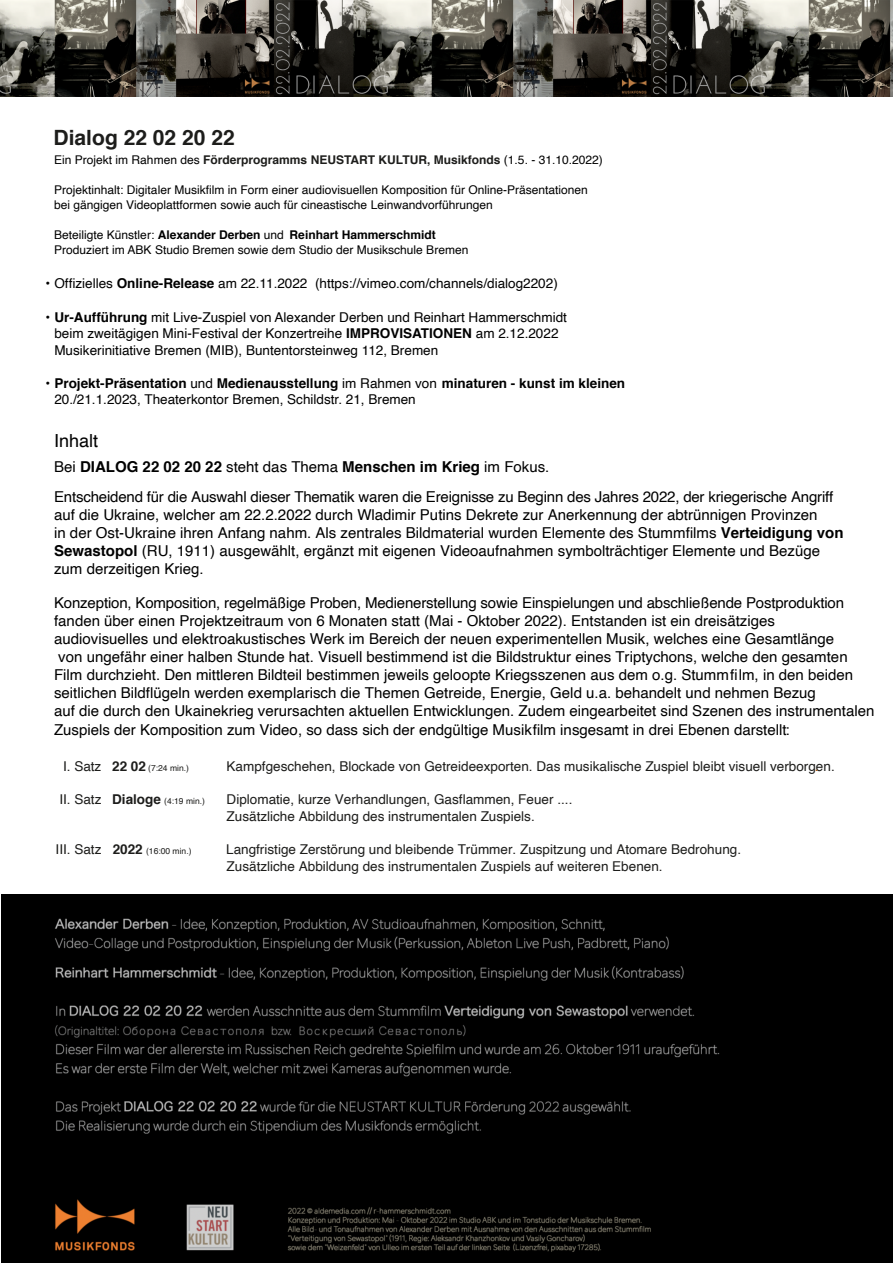
<style>
.page{position:relative;width:893px;height:1263px;background:#fff}
.page>*{position:absolute;margin:0;border:0;box-sizing:border-box;transform-origin:0 0}
.t1{font:700 21px "Helvetica";color:#1d1d1b}
.t2{font:18px "Helvetica";color:#000}
.t3{font:15px/18px "Helvetica";color:#000}
.t4{font:13.5px/16.5px "Helvetica";color:#000}
.t5{font:13.5px/16.5px "Helvetica";color:#1d1d1b}
.t6{font:13.5px "Helvetica";color:#b75705}
.t7{font:12px/15px "Helvetica";color:#000}
.t8{font:700 12px "Helvetica";color:#1d1d1b}
.t9{font:8.55px "Helvetica";color:#1d1d1b}
.s1{font-weight:400;color:#000}
.s2{font-weight:700}
.s3{font-size:13.5px}
.s4{font-weight:700;font-size:13.5px}
</style>
<div class="page">
<div style="left:0;top:894px;width:893px;height:369px;background:#000"></div>
<img style="left:55px;top:918px;width:665px;height:334px">
<img style="left:0;top:0;width:893px;height:96px">
<h1 class="t1" style="left:54px;top:120px;width:183px">Dialog 22 02 20 22</h1>
<p class="t8" style="left:54px;top:150px;width:550px"><span class="s1">Ein Projekt im Rahmen des</span> Förderprogramms NEUSTART KULTUR, Musikfonds <span class="s1">(1.5. - 31.10.2022)</span></p>
<p class="t7" style="left:54px;top:183px;width:535px">Projektinhalt: Digitaler Musikfilm in Form einer audiovisuellen Komposition für Online-Präsentationen bei gängigen Videoplattformen sowie auch für cineastische Leinwandvorführungen</p>
<p class="t7" style="left:54px;top:228px;width:416px">Beteiligte Künstler: <span class="s2">Alexander Derben</span> und <span class="s2">Reinhart Hammerschmidt<br></span>Produziert im ABK Studio Bremen sowie dem Studio der Musikschule Bremen</p>
<p class="t4" style="left:46px;top:276px;width:514px">• Offizielles <span class="s2">Online-Release</span> am 22.11.2022 (https://vimeo.com/channels/dialog2202)</p>
<p class="t4" style="left:54px;top:309px;width:514px;text-indent:-9px">• <span class="s2">Ur-Aufführung</span> mit Live-Zuspiel von Alexander Derben und Reinhart Hammerschmidt beim zweitägigen Mini-Festival der Konzertreihe <span class="s2">IMPROVISATIONEN</span> am 2.12.2022<br>Musikerinitiative Bremen (MIB), Buntentorsteinweg 112, Bremen</p>
<p class="t4" style="left:54px;top:375px;width:572px;text-indent:-9px">• <span class="s2">Projekt-Präsentation</span> und <span class="s2">Medienausstellung</span> im Rahmen von <span class="s2">minaturen - kunst im kleinen<br></span>20./21.1.2023, Theaterkontor Bremen, Schildstr. 21, Bremen</p>
<p class="t2" style="left:54px;top:426px;width:46px">Inhalt</p>
<p class="t3" style="left:54px;top:453px;width:781px;line-height:29.7px">Bei <span class="s2">DIALOG 22 02 20 22</span> steht das Thema <span class="s2">Menschen im Krieg</span> im Fokus.<br>Entscheidend für die Auswahl dieser Thematik waren die Ereignisse zu Beginn des Jahres 2022, der kriegerische Angriff</p>
<p class="t3" style="left:54px;top:506px;width:791px">auf die Ukraine, welcher am 22.2.2022 durch Wladimir Putins Dekrete zur Anerkennung der abtrünnigen Provinzen<br>in der Ost-Ukraine ihren Anfang nahm. Als zentrales Bildmaterial wurden Elemente des Stummfilms <span class="s2">Verteidigung von Sewastopol</span> (RU, 1911) ausgewählt, ergänzt mit eigenen Videoaufnahmen symbolträchtiger Elemente und Bezüge zum derzeitigen Krieg.</p>
<p class="t3" style="left:54px;top:594px;width:822px">Konzeption, Komposition, regelmäßige Proben, Medienerstellung sowie Einspielungen und abschließende Postproduktion fanden über einen Projektzeitraum von 6 Monaten statt (Mai - Oktober 2022). Entstanden ist ein dreisätziges<br>audiovisuelles und elektroakustisches Werk im Bereich der neuen experimentellen Musik, welches eine Gesamtlänge<br>von ungefähr einer halben Stunde hat. Visuell bestimmend ist die Bildstruktur eines Triptychons, welche den gesamten Film durchzieht. Den mittleren Bildteil bestimmen jeweils geloopte Kriegsszenen aus dem o.g. Stummfilm, in den beiden seitlichen Bildflügeln werden exemplarisch die Themen Getreide, Energie, Geld u.a. behandelt und nehmen Bezug<br>auf die durch den Ukainekrieg verursachten aktuellen Entwicklungen. Zudem eingearbeitet sind Szenen des instrumentalen Zuspiels der Komposition zum Video, so dass sich der endgültige Musikfilm insgesamt in drei Ebenen darstellt:</p>
<p class="t9" style="left:63px;top:761px;width:127px"><span class="s3">I. Satz</span> <span class="s4">22 02</span> (7:24 min.)</p>
<p class="t9" style="left:164px;top:794px;width:42px">(4:19 min.)</p>
<p class="t5" style="left:227px;top:758px;width:610px">Kampfgeschehen, Blockade von Getreideexporten. Das musikalische Zuspiel bleibt visuell verborgen.</p>
<p class="t6" style="left:815px;top:756px;width:5px">.</p>
<p class="t5" style="left:59px;top:791px;width:103px">II. Satz <span class="s2">Dialoge</span></p>
<p class="t5" style="left:227px;top:791px;width:347px">Diplomatie, kurze Verhandlungen, Gasflammen, Feuer ....<br>Zusätzliche Abbildung des instrumentalen Zuspiels.</p>
<p class="t5" style="left:56px;top:841px;width:89px">III. Satz <span class="s2">2022</span></p>
<p class="t5" style="left:226px;top:840px;width:516px;line-height:17.7px">Langfristige Zerstörung und bleibende Trümmer. Zuspitzung und Atomare Bedrohung.<br>Zusätzliche Abbildung des instrumentalen Zuspiels auf weiteren Ebenen.</p>
<p class="t9" style="left:146px;top:844px;width:47px">(16:00 min.)</p>
</div>
